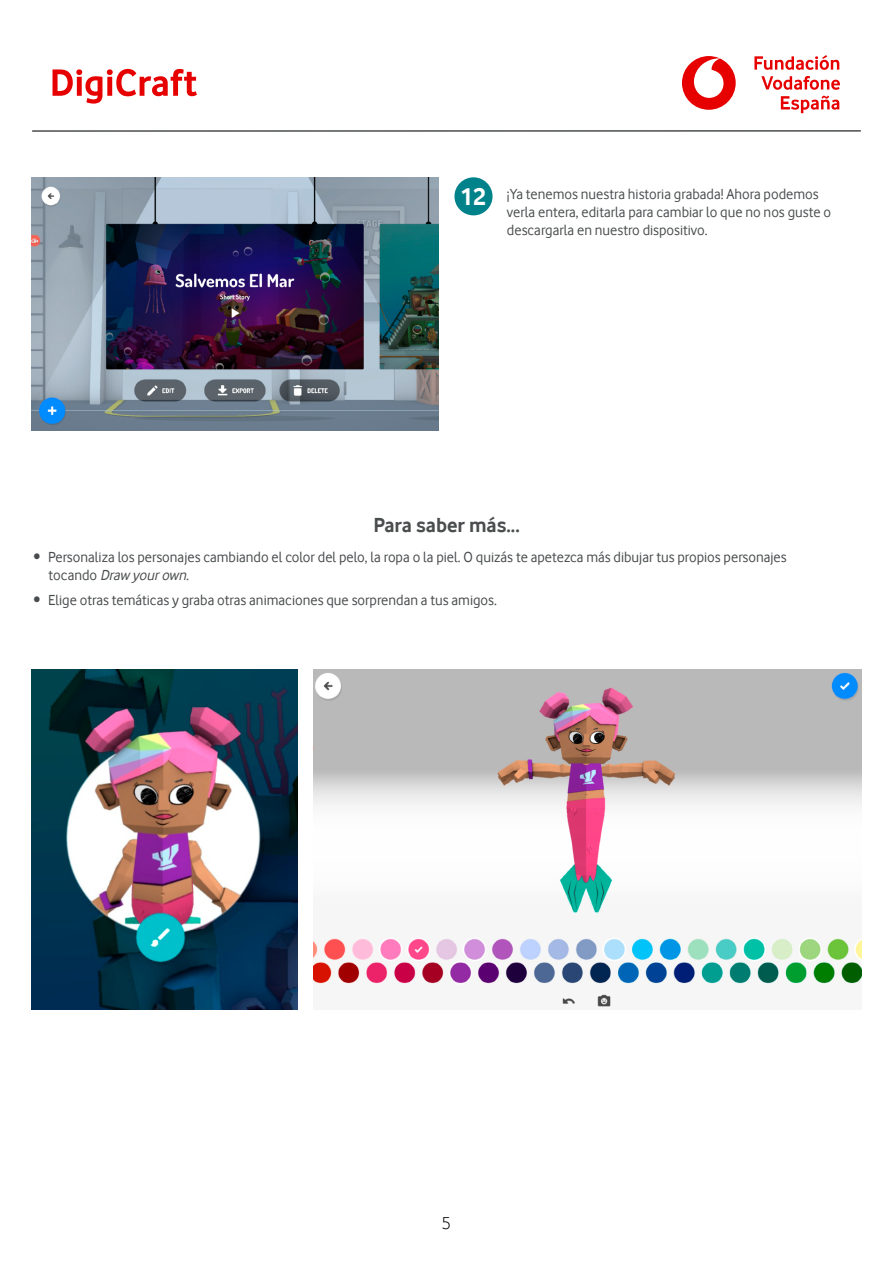
<style>
.page{position:relative;width:893px;height:1263px;background:#fff}
.page>*{position:absolute;margin:0;border:0;box-sizing:border-box;transform-origin:0 0}
.t1{font:700 25.5px "Vodafone Rg";color:#fff}
.t2{font:700 21px "Vodafone Rg";color:#4a4d4e}
.t3{font:18px "Vodafone Lt";color:#000}
.t4{font:15px/18px "Vodafone Rg";color:#484b4d}
.t5{font:15px/18px "Vodafone Rg";color:#4a4d4e}
.s1{font-style:italic}
</style>
<div class="page">
<hr style="left:33px;top:130px;width:827px;height:2px;background:#4a4d4e">
<svg style="left:53px;top:69px;width:144px;height:35px"></svg>
<div style="left:682px;top:56px;width:54px;height:54px;background:#e60000;border-radius:50%"></div>
<svg style="left:694px;top:58px;width:29px;height:40px"></svg>
<svg style="left:754px;top:55px;width:85px;height:15px"></svg>
<svg style="left:761px;top:76px;width:79px;height:14px"></svg>
<svg style="left:781px;top:96px;width:58px;height:17px"></svg>
<img style="left:32px;top:177px;width:406px;height:254px">
<img style="left:314px;top:669px;width:547px;height:338px">
<div style="left:454px;top:177px;width:38px;height:38px;background:#00828a;border-radius:50%"></div>
<img style="left:32px;top:669px;width:265px;height:341px">
<h1 class="t1" style="left:460px;top:182px;width:28px">12</h1>
<p class="t5" style="left:507px;top:185px;width:326px">¡Ya tenemos nuestra historia grabada! Ahora podemos verla entera, editarla para cambiar lo que no nos guste o descargarla en nuestro dispositivo.</p>
<h2 class="t2" style="left:373px;top:513px;width:148px">Para saber más...</h2>
<p class="t4" style="left:49px;top:548px;width:740px;text-indent:-15px">• Personaliza los personajes cambiando el color del pelo, la ropa o la piel. O quizás te apetezca más dibujar tus propios personajes t o c a n d o <span class="s1">Draw yourown.</span></p>
<p class="t4" style="left:34px;top:591px;width:465px">• Elige otras temáticas y graba otras animaciones que sorprendan a tus amigos.</p>
<p class="t3" style="left:442px;top:1213px;width:11px">5</p>
</div>
